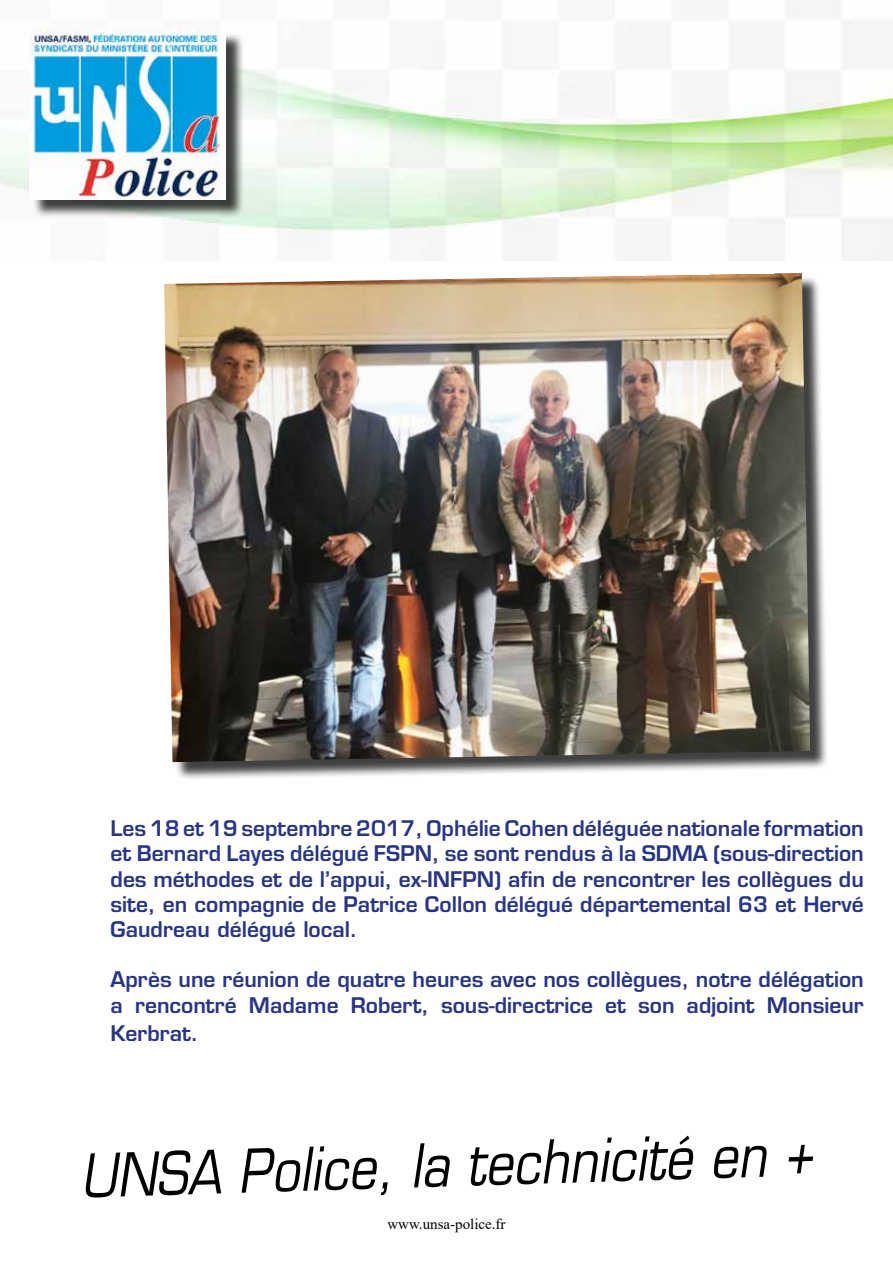
<style>
.page{position:relative;width:893px;height:1263px;background:#fff}
.page>*{position:absolute;margin:0;border:0;box-sizing:border-box;transform-origin:0 0}
.t1{font:italic 58.5px "Eurostile LT Std";color:#000;scale:.85 1}
.t2{font:600 21px/25.2px "Eurostile LT Std";color:#283583;text-align:justify}
.t3{font:15px "Times New Roman";color:#000}
</style>
<div class="page">
<img style="left:0;top:0;width:893px;height:260px">
<div style="left:32px;top:32px;width:212px;height:186px;background:#000;opacity:.75"></div>
<img style="left:30px;top:30px;width:196px;height:170px">
<div style="left:166px;top:275px;width:662px;height:506px;background:#000;opacity:.75"></div>
<img style="left:164px;top:273px;width:646px;height:489px">
<p class="t2" style="left:111px;top:816px;width:755px">Les 18 et 19 septembre 2017, Ophélie Cohen déléguée nationale formation et Bernard Layes délégué FSPN, se sont rendus à la SDMA (sous-direction des méthodes et de l’appui, ex-INFPN) afin de rencontrer les collègues du site, en compagnie de Patrice Collon délégué départemental 63 et Hervé Gaudreau délégué local.</p>
<p class="t2" style="left:111px;top:967px;width:755px">Après une réunion de quatre heures avec nos collègues, notre délégation a rencontré Madame Robert, sous-directrice et son adjoint Monsieur</p>
<p class="t2" style="left:111px;top:1021px;width:89px">Kerbrat.</p>
<h1 class="t1" style="left:79px;top:1142px;width:863px;rotate:-2deg">UNSA Police, la technicité en +</h1>
<p class="t3" style="left:387px;top:1213px;width:120px">www.unsa-police.fr</p>
</div>
